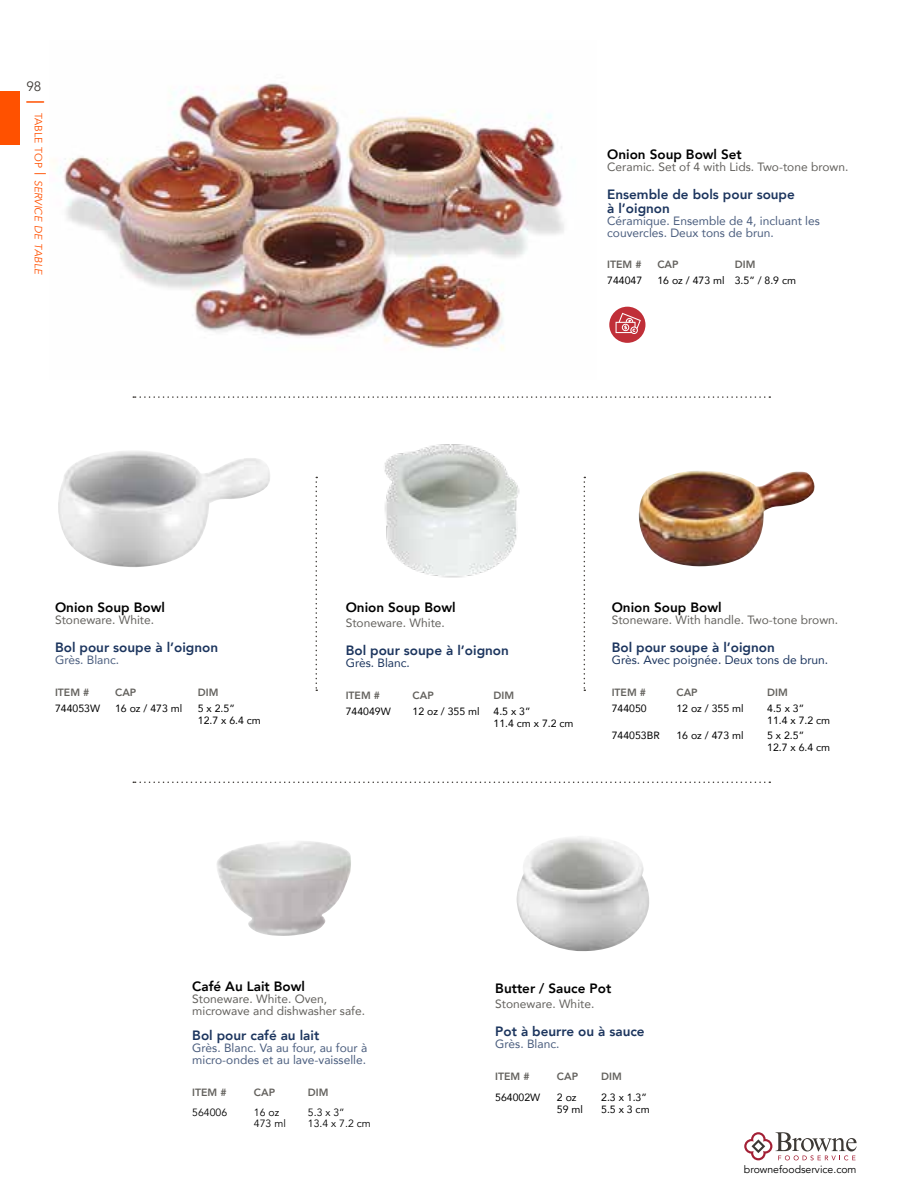
<style>
.page{position:relative;width:918px;height:1188px;background:#fff}
.page>*{position:absolute;margin:0;border:0;box-sizing:border-box;transform-origin:0 0}
.t1{font:800 13.5px/13.5px "Avenir";color:#1c355e}
.t2{font:800 13.5px "Avenir";color:#000}
.t3{font:13.5px "Avenir";color:#3d3935}
.t4{font:12px/12px "Avenir";color:#63615d}
.t5{font:12px/12px "Avenir";color:#4a5d7e}
.t6{font:12px "Avenir";color:#1c355e}
.t7{font:10.5px/12px "Avenir";color:#000}
.t8{font:800 10.5px "Avenir";color:#63615d}
.t9{font:10.5px/10.5px "Avenir";color:#000}
.t10{font:italic 10.5px "Avenir";color:#ff5100}
.s1{font-style:normal}
.s2{font-style:normal;font-size:15px}
</style>
<div class="page">
<svg style="left:744px;top:1132px;width:113px;height:28px"></svg>
<svg style="left:27px;top:101px;width:17px;height:2px"></svg>
<div style="left:0;top:91px;width:20px;height:54px;background:#ff5100"></div>
<img style="left:58px;top:451px;width:212px;height:116px">
<img style="left:384px;top:444px;width:136px;height:134px">
<img style="left:59px;top:83px;width:505px;height:267px">
<img style="left:639px;top:470px;width:176px;height:96px">
<div style="left:609px;top:307px;width:36px;height:36px;background:#c02f38;border-radius:50%"></div>
<svg style="left:616px;top:313px;width:25px;height:21px"></svg>
<svg style="left:584px;top:477px;width:1px;height:214px"></svg>
<svg style="left:316px;top:477px;width:1px;height:214px"></svg>
<svg style="left:133px;top:396px;width:637px;height:2px"></svg>
<svg style="left:133px;top:782px;width:637px;height:1px"></svg>
<img style="left:517px;top:837px;width:132px;height:115px">
<img style="left:217px;top:841px;width:134px;height:95px">
<p class="t3" style="left:26px;top:79px;width:17px">98</p>
<p class="t10" style="left:45px;top:113px;width:163px;rotate:90deg"><span class="s1">table top</span> <span class="s2">|</span> service de table</p>
<p class="t2" style="left:607px;top:144px;width:136px">Onion Soup Bowl Set</p>
<p class="t4" style="left:607px;top:160px;width:243px">Ceramic. Set of 4 with Lids. Two-tone brown.</p>
<p class="t1" style="left:607px;top:188px;width:189px">Ensemble de bols pour soupe à l’oignon</p>
<p class="t5" style="left:607px;top:214px;width:214px">Céramique. Ensemble de 4, incluant les couvercles. Deux tons de brun.</p>
<p class="t8" style="left:607px;top:256px;width:36px">ITEM #</p>
<p class="t8" style="left:657px;top:256px;width:23px">CAP</p>
<p class="t8" style="left:735px;top:256px;width:22px">DIM</p>
<p class="t7" style="left:607px;top:275px;width:37px">744047</p>
<p class="t7" style="left:657px;top:275px;width:140px">16 oz / 473 ml 3.5” / 8.9 cm</p>
<p class="t2" style="left:55px;top:596px;width:111px">Onion Soup Bowl</p>
<p class="t4" style="left:55px;top:613px;width:101px">Stoneware. White.</p>
<p class="t1" style="left:55px;top:641px;width:165px">Bol pour soupe à l’oignon</p>
<p class="t5" style="left:55px;top:654px;width:66px">Grès. Blanc.</p>
<p class="t8" style="left:55px;top:684px;width:36px">ITEM #</p>
<p class="t8" style="left:115px;top:684px;width:23px">CAP</p>
<p class="t8" style="left:198px;top:684px;width:22px">DIM</p>
<p class="t7" style="left:55px;top:702px;width:47px">744053W</p>
<p class="t7" style="left:115px;top:702px;width:69px">16 oz / 473 ml</p>
<p class="t7" style="left:198px;top:702px;width:65px">5 x 2.5”<br>12.7 x 6.4 cm</p>
<p class="t2" style="left:346px;top:596px;width:111px">Onion Soup Bowl</p>
<p class="t4" style="left:346px;top:616px;width:101px">Stoneware. White.</p>
<p class="t1" style="left:346px;top:644px;width:165px">Bol pour soupe à l’oignon</p>
<p class="t6" style="left:346px;top:653px;width:66px">Grès. Blanc.</p>
<p class="t8" style="left:346px;top:687px;width:36px">ITEM #</p>
<p class="t8" style="left:413px;top:687px;width:23px">CAP</p>
<p class="t8" style="left:494px;top:687px;width:22px">DIM</p>
<p class="t7" style="left:346px;top:705px;width:47px">744049W</p>
<p class="t7" style="left:413px;top:705px;width:69px">12 oz / 355 ml</p>
<p class="t7" style="left:494px;top:705px;width:81px">4.5 x 3”<br>11.4 cm x 7.2 cm</p>
<p class="t2" style="left:612px;top:596px;width:111px">Onion Soup Bowl</p>
<p class="t4" style="left:612px;top:613px;width:228px">Stoneware. With handle. Two-tone brown.</p>
<p class="t1" style="left:612px;top:641px;width:165px">Bol pour soupe à l’oignon</p>
<p class="t6" style="left:612px;top:650px;width:218px">Grès. Avec poignée. Deux tons de brun.</p>
<p class="t8" style="left:612px;top:684px;width:36px">ITEM #</p>
<p class="t8" style="left:676px;top:684px;width:23px">CAP</p>
<p class="t8" style="left:767px;top:684px;width:22px">DIM</p>
<p class="t7" style="left:612px;top:702px;width:37px">744050</p>
<p class="t7" style="left:676px;top:702px;width:69px">12 oz / 355 ml</p>
<p class="t7" style="left:767px;top:702px;width:65px">4.5 x 3”<br>11.4 x 7.2 cm</p>
<p class="t7" style="left:612px;top:729px;width:50px">744053BR</p>
<p class="t7" style="left:676px;top:729px;width:69px">16 oz / 473 ml</p>
<p class="t7" style="left:767px;top:729px;width:65px">5 x 2.5”<br>12.7 x 6.4 cm</p>
<p class="t2" style="left:192px;top:976px;width:114px">Café Au Lait Bowl</p>
<p class="t4" style="left:192px;top:992px;width:174px">Stoneware. White. Oven, microwave and dishwasher safe.</p>
<p class="t1" style="left:192px;top:1029px;width:128px">Bol pour café au lait</p>
<p class="t5" style="left:192px;top:1042px;width:177px">Grès. Blanc. Va au four, au four à micro-ondes et au lave-vaisselle.</p>
<p class="t8" style="left:192px;top:1084px;width:36px">ITEM #</p>
<p class="t8" style="left:254px;top:1084px;width:23px">CAP</p>
<p class="t8" style="left:308px;top:1084px;width:22px">DIM</p>
<p class="t9" style="left:192px;top:1108px;width:37px">564006</p>
<p class="t9" style="left:254px;top:1108px;width:33px">16 oz<br>473 ml</p>
<p class="t9" style="left:308px;top:1108px;width:64px">5.3 x 3”<br>13.4 x 7.2 cm</p>
<p class="t2" style="left:495px;top:978px;width:117px">Butter / Sauce Pot</p>
<p class="t4" style="left:495px;top:997px;width:101px">Stoneware. White.</p>
<p class="t1" style="left:495px;top:1025px;width:151px">Pot à beurre ou à sauce</p>
<p class="t5" style="left:495px;top:1038px;width:66px">Grès. Blanc.</p>
<p class="t8" style="left:495px;top:1068px;width:36px">ITEM #</p>
<p class="t8" style="left:557px;top:1068px;width:23px">CAP</p>
<p class="t8" style="left:601px;top:1068px;width:22px">DIM</p>
<p class="t7" style="left:495px;top:1091px;width:47px">564002W</p>
<p class="t7" style="left:557px;top:1091px;width:28px">2 oz<br>59 ml</p>
<p class="t7" style="left:601px;top:1091px;width:50px">2.3 x 1.3”<br>5.5 x 3 cm</p>
<p class="t9" style="left:744px;top:1164px;width:114px">brownefoodservice.com</p>
</div>
